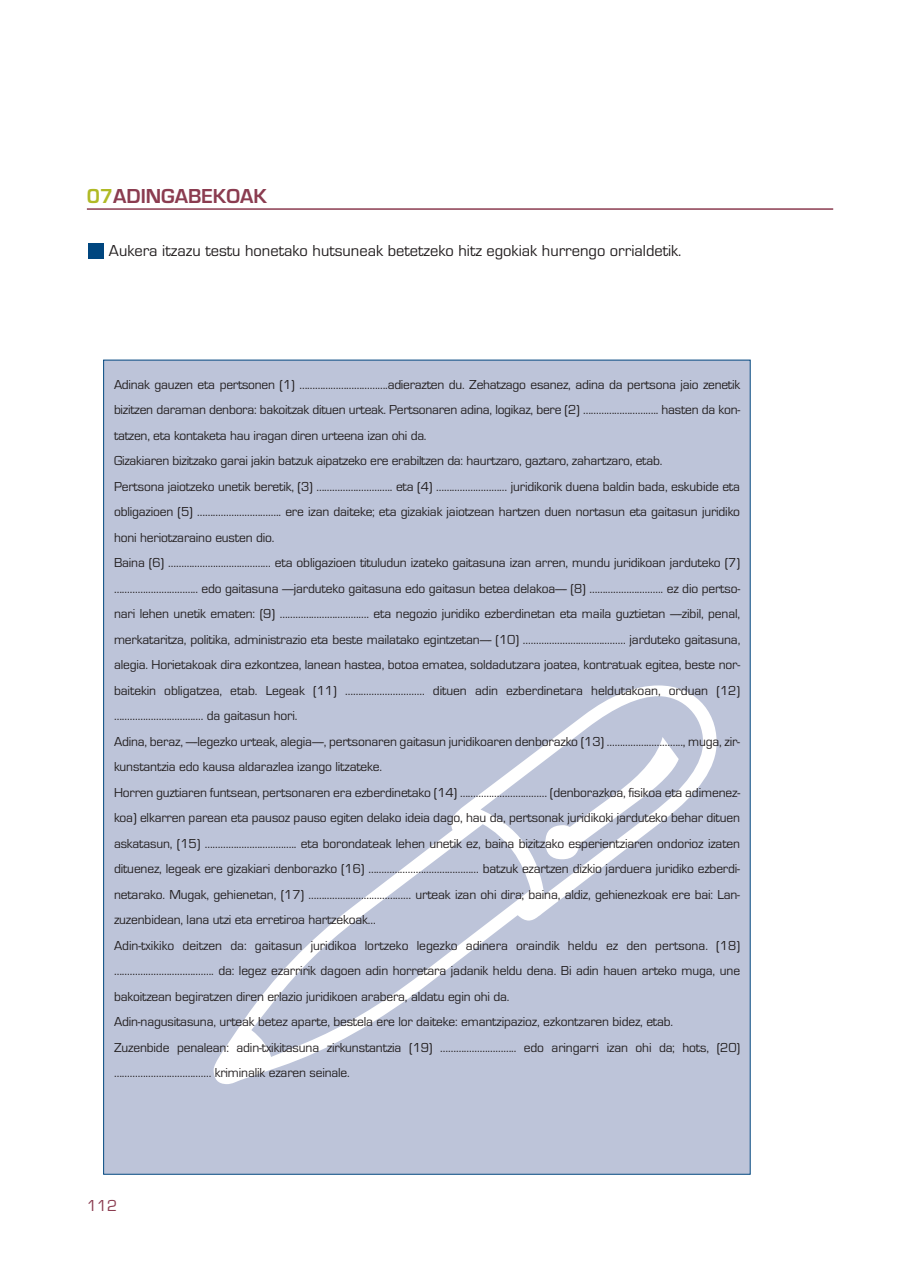
<style>
.page{position:relative;width:910px;height:1280px;background:#fff}
.page>*{position:absolute;margin:0;border:0;box-sizing:border-box;transform-origin:0 0}
.t1{font:700 21px "Eurostile";color:#8b3c50}
.t2{font:16.5px "Eurostile";color:#231f20}
.t3{font:16.5px "Eurostile";color:#8b3c50}
.t4{font:13.5px/25.5px "Eurostile";letter-spacing:-.01em;color:#231f20}
.s1{color:#b0ba25}
</style>
<div class="page">
<div style="left:104px;top:360px;width:646px;height:814px;background:#bdc4d9"></div>
<div style="left:88px;top:243px;width:16px;height:15px;background:#00467f"></div>
<hr style="left:87px;top:208px;width:746px;height:2px;background:#8b3c50">
<h1 class="t1" style="left:87px;top:189px;width:182px"><span class="s1">07</span>ADINGABEKOAK</h1>
<p class="t2" style="left:109px;top:245px;width:574px">Aukera itzazu testu honetako hutsuneak betetzeko hitz egokiak hurrengo orrialdetik.</p>
<p class="t4" style="left:114px;top:373px;width:628px">Adinak gauzen eta pertsonen (1) …………………………….adierazten du. Zehatzago esanez, adina da pertsona jaio zenetik bizitzen daraman denbora: bakoitzak dituen urteak. Pertsonaren adina, logikaz, bere (2) ……………………….. hasten da kon&shy;tatzen, eta kontaketa hau iragan diren urteena izan ohi da.<br>Gizakiaren bizitzako garai jakin batzuk aipatzeko ere erabiltzen da: haurtzaro, gaztaro, zahartzaro, etab.<br>Pertsona jaiotzeko unetik beretik, (3) ……………………….. eta (4) ……………………… juridikorik duena baldin bada, eskubide eta obligazioen (5) ………………………….. ere izan daiteke; eta gizakiak jaiotzean hartzen duen nortasun eta gaitasun juridiko honi heriotzaraino eusten dio.<br>Baina (6) ………………………………… eta obligazioen tituludun izateko gaitasuna izan arren, mundu juridikoan jarduteko (7) ………………………….. edo gaitasuna —-jarduteko gaitasuna edo gaitasun betea delakoa—- (8) ………………………. ez dio pertso&shy;nari lehen unetik ematen: (9) ……………………………. eta negozio juridiko ezberdinetan eta maila guztietan —-zibil, penal, merkataritza, politika, administrazio eta beste mailatako egintzetan—- (10) ………………………………… jarduteko gaitasuna, alegia. Horietakoak dira ezkontzea, lanean hastea, botoa ematea, soldadutzara joatea, kontratuak egitea, beste nor&shy;baitekin obligatzea, etab. Legeak (11) ………………………… dituen adin ezberdinetara heldutakoan, orduan (12) ……………………………. da gaitasun hori.<br>Adina, beraz, —-legezko urteak, alegia—-, pertsonaren gaitasun juridikoaren denborazko (13) ……………………….., muga, zir&shy;kunstantzia edo kausa aldarazlea izango litzateke.<br>Horren guztiaren funtsean, pertsonaren era ezberdinetako (14) …………………………… (denborazkoa, fisikoa eta adimenez&shy;koa) elkarren parean eta pausoz pauso egiten delako ideia dago, hau da, pertsonak juridikoki jarduteko behar dituen askatasun, (15) …………………………….. eta borondateak lehen unetik ez, baina bizitzako esperientziaren ondorioz izaten dituenez, legeak ere gizakiari denborazko (16) …………………………………… batzuk ezartzen dizkio jarduera juridiko ezberdi&shy;netarako. Mugak, gehienetan, (17) ………………………………… urteak izan ohi dira; baina, aldiz, gehienezkoak ere bai: Lan&shy;zuzenbidean, lana utzi eta erretiroa hartzekoak…<br>Adin-txikiko deitzen da: gaitasun juridikoa lortzeko legezko adinera oraindik heldu ez den pertsona. (18) ……………………………….. da: legez ezarririk dagoen adin horretara jadanik heldu dena. Bi adin hauen arteko muga, une bakoitzean begiratzen diren erlazio juridikoen arabera, aldatu egin ohi da.<br>Adin-nagusitasuna, urteak betez aparte, bestela ere lor daiteke: emantzipazioz, ezkontzaren bidez, etab.<br>Zuzenbide penalean: adin-txikitasuna zirkunstantzia (19) ……………………….. edo aringarri izan ohi da; hots, (20) ………………………………. kriminalik ezaren seinale.</p>
<p class="t3" style="left:87px;top:1200px;width:32px">112</p>
</div>
